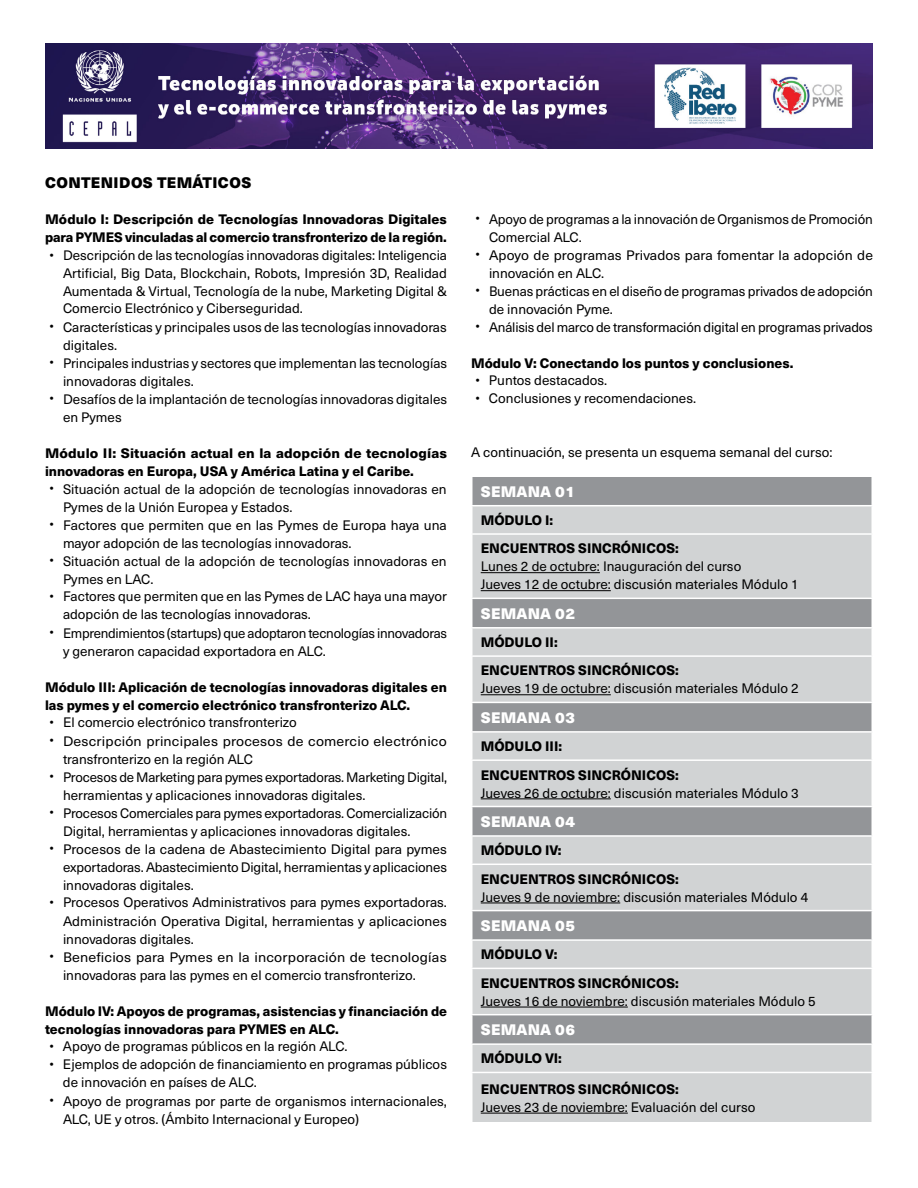
<style>
.page{position:relative;width:918px;height:1188px;background:#fff}
.page>*{position:absolute;margin:0;border:0;box-sizing:border-box;transform-origin:0 0}
.t1{font:900 15px "Neue Haas Unica W1 G";letter-spacing:.015em;color:#fff}
.t2{font:900 15px "Neue Haas Unica W1 G";letter-spacing:.025em;color:#000}
.t3{font:13.5px/18px "Neue Haas Unica W1 G";color:#000}
.t4{font:800 13.5px/28.3px "Neue Haas Unica W1 G";color:#000}
.t5{font:800 13.5px/18px "Neue Haas Unica W1 G";color:#000;scale:1.04 1}
.t6{font:13.5px/18px "Neue Haas Unica W1 G";letter-spacing:-.02em;color:#000}
</style>
<div class="page">
<img style="left:45px;top:44px;width:828px;height:104px">
<div style="left:472px;top:477px;width:400px;height:28px;background:#939598"></div>
<svg style="left:472px;top:506px;width:400px;height:616px;fill:#d1d3d4"></svg>
<hr style="left:471px;top:533px;width:402px;height:2px;background:#fff">
<hr style="left:471px;top:627px;width:402px;height:2px;background:#fff">
<hr style="left:471px;top:655px;width:402px;height:2px;background:#fff">
<hr style="left:471px;top:731px;width:402px;height:2px;background:#fff">
<hr style="left:471px;top:759px;width:402px;height:2px;background:#fff">
<hr style="left:471px;top:835px;width:402px;height:2px;background:#fff">
<hr style="left:471px;top:864px;width:402px;height:1px;background:#fff">
<hr style="left:471px;top:968px;width:402px;height:1px;background:#fff">
<hr style="left:471px;top:1072px;width:402px;height:1px;background:#fff">
<hr style="left:471px;top:598px;width:402px;height:1px;background:#fff">
<hr style="left:471px;top:702px;width:402px;height:1px;background:#fff">
<hr style="left:471px;top:806px;width:402px;height:1px;background:#fff">
<hr style="left:471px;top:910px;width:402px;height:1px;background:#fff">
<hr style="left:471px;top:1014px;width:402px;height:1px;background:#fff">
<hr style="left:471px;top:939px;width:402px;height:2px;background:#fff">
<hr style="left:471px;top:1043px;width:402px;height:2px;background:#fff">
<hr style="left:481px;top:572px;width:119px;height:1px;background:#000">
<hr style="left:481px;top:590px;width:130px;height:1px;background:#000">
<hr style="left:481px;top:694px;width:130px;height:1px;background:#000">
<hr style="left:481px;top:799px;width:130px;height:1px;background:#000">
<hr style="left:481px;top:903px;width:139px;height:1px;background:#000">
<hr style="left:481px;top:1007px;width:147px;height:1px;background:#000">
<hr style="left:481px;top:1113px;width:147px;height:1px;background:#000">
<p class="t2" style="left:45px;top:170px;width:208px">CONTENIDOS TEMÁTICOS</p>
<p class="t4" style="left:45px;top:209px;width:404px;line-height:18px">Módulo I: Descripción de Tecnologías Innovadoras Digitales para PYMES vinculadas al comercio transfronterizo de la región.</p>
<p class="t3" style="left:63px;top:245px;width:386px;text-align:justify;text-indent:-14px">• Descripción de las tecnologías innovadoras digitales: Inteligencia Artificial, Big Data, Blockchain, Robots, Impresión 3D, Realidad Aumentada &amp; Virtual, Tecnología de la nube, Marketing Digital &amp; Comercio Electrónico y Ciberseguridad.</p>
<p class="t3" style="left:63px;top:317px;width:385px;text-indent:-14px">• Características y principales usos de las tecnologías innovadoras digitales.</p>
<p class="t3" style="left:63px;top:353px;width:385px;text-indent:-14px">• Principales industrias y sectores que implementan las tecnologías innovadoras digitales.</p>
<p class="t3" style="left:63px;top:389px;width:386px;text-indent:-14px">• Desafíos de la implantación de tecnologías innovadoras digitales en Pymes</p>
<p class="t5" style="left:45px;top:443px;width:388px">Módulo II: Situación actual en la adopción de tecnologías innovadoras en Europa, USA y América Latina y el Caribe.</p>
<p class="t3" style="left:63px;top:479px;width:385px;text-indent:-14px">• Situación actual de la adopción de tecnologías innovadoras en<br>Pymes de la Unión Europea y Estados.</p>
<p class="t3" style="left:63px;top:515px;width:385px;text-indent:-14px">• Factores que permiten que en las Pymes de Europa haya una mayor adopción de las tecnologías innovadoras.</p>
<p class="t3" style="left:63px;top:551px;width:385px;text-indent:-14px">• Situación actual de la adopción de tecnologías innovadoras en<br>Pymes en LAC.</p>
<p class="t3" style="left:63px;top:587px;width:385px;text-indent:-14px">• Factores que permiten que en las Pymes de LAC haya una mayor adopción de las tecnologías innovadoras.</p>
<p class="t6" style="left:63px;top:623px;width:386px;text-indent:-14px">• Emprendimientos (startups) que adoptaron tecnologías innovadoras y generaron capacidad exportadora en ALC.</p>
<p class="t4" style="left:45px;top:677px;width:404px;line-height:18px">Módulo III: Aplicación de tecnologías innovadoras digitales en las pymes y el comercio electrónico transfronterizo ALC.</p>
<p class="t3" style="left:50px;top:713px;width:249px">• El comercio electrónico transfronterizo</p>
<p class="t3" style="left:63px;top:731px;width:385px;text-indent:-14px">• Descripción principales procesos de comercio electrónico transfronterizo en la región ALC</p>
<p class="t3" style="left:63px;top:767px;width:386px;text-indent:-14px">• Procesos de Marketing para pymes exportadoras. Marketing Digital, herramientas y aplicaciones innovadoras digitales.</p>
<p class="t3" style="left:63px;top:803px;width:386px;text-indent:-14px">• Procesos Comerciales para pymes exportadoras. Comercialización<br>Digital, herramientas y aplicaciones innovadoras digitales.</p>
<p class="t3" style="left:63px;top:839px;width:386px;text-align:justify;text-indent:-14px">• Procesos de la cadena de Abastecimiento Digital para pymes exportadoras. Abastecimiento Digital, herramientas y aplicaciones innovadoras digitales.</p>
<p class="t3" style="left:63px;top:893px;width:386px;text-align:justify;text-indent:-14px">• Procesos Operativos Administrativos para pymes exportadoras.<br>Administración Operativa Digital, herramientas y aplicaciones innovadoras digitales.</p>
<p class="t3" style="left:63px;top:947px;width:385px;text-indent:-14px">• Beneficios para Pymes en la incorporación de tecnologías innovadoras para las pymes en el comercio transfronterizo.</p>
<p class="t4" style="left:45px;top:1001px;width:404px;line-height:18px">Módulo IV: Apoyos de programas, asistencias y financiación de tecnologías innovadoras para PYMES en ALC.</p>
<p class="t3" style="left:49px;top:1037px;width:300px">• Apoyo de programas públicos en la región ALC.</p>
<p class="t3" style="left:63px;top:1055px;width:386px;text-indent:-14px">• Ejemplos de adopción de financiamiento en programas públicos de innovación en países de ALC.</p>
<p class="t3" style="left:63px;top:1091px;width:386px;text-indent:-14px">• Apoyo de programas por parte de organismos internacionales,<br>ALC, UE y otros. (Ámbito Internacional y Europeo)</p>
<p class="t3" style="left:489px;top:209px;width:385px;text-indent:-13px">• Apoyo de programas a la innovación de Organismos de Promoción<br>Comercial ALC.</p>
<p class="t3" style="left:489px;top:245px;width:386px;text-indent:-14px">• Apoyo de programas Privados para fomentar la adopción de innovación en ALC.</p>
<p class="t3" style="left:489px;top:281px;width:385px;text-indent:-14px">• Buenas prácticas en el diseño de programas privados de adopción de innovación Pyme.</p>
<p class="t3" style="left:476px;top:317px;width:399px">• Análisis del marco de transformación digital en programas privados</p>
<p class="t4" style="left:471px;top:348px;width:324px">Módulo V: Conectando los puntos y conclusiones.</p>
<p class="t3" style="left:475px;top:371px;width:133px">• Puntos destacados.</p>
<p class="t3" style="left:475px;top:389px;width:222px">• Conclusiones y recomendaciones.</p>
<p class="t3" style="left:471px;top:443px;width:363px">A continuación, se presenta un esquema semanal del curso:</p>
<p class="t1" style="left:481px;top:479px;width:96px">SEMANA 01</p>
<p class="t4" style="left:481px;top:505px;width:200px">MÓDULO I:<br>ENCUENTROS SINCRÓNICOS:</p>
<p class="t3" style="left:481px;top:557px;width:320px">Lunes 2 de octubre: Inauguración del curso<br>Jueves 12 de octubre: discusión materiales Módulo 1</p>
<p class="t1" style="left:481px;top:602px;width:96px">SEMANA 02</p>
<p class="t4" style="left:481px;top:627px;width:200px">MÓDULO II:<br>ENCUENTROS SINCRÓNICOS:</p>
<p class="t3" style="left:481px;top:679px;width:320px">Jueves 19 de octubre: discusión materiales Módulo 2</p>
<p class="t1" style="left:481px;top:706px;width:96px">SEMANA 03</p>
<p class="t4" style="left:481px;top:731px;width:200px">MÓDULO III:<br>ENCUENTROS SINCRÓNICOS:</p>
<p class="t3" style="left:481px;top:783px;width:320px">Jueves 26 de octubre: discusión materiales Módulo 3</p>
<p class="t1" style="left:481px;top:810px;width:96px">SEMANA 04</p>
<p class="t4" style="left:481px;top:835px;width:200px">MÓDULO IV:<br>ENCUENTROS SINCRÓNICOS:</p>
<p class="t3" style="left:481px;top:887px;width:329px">Jueves 9 de noviembre: discusión materiales Módulo 4</p>
<p class="t1" style="left:481px;top:914px;width:96px">SEMANA 05</p>
<p class="t4" style="left:481px;top:940px;width:200px">MÓDULO V:<br>ENCUENTROS SINCRÓNICOS:</p>
<p class="t3" style="left:481px;top:991px;width:337px">Jueves 16 de noviembre: discusión materiales Módulo 5</p>
<p class="t1" style="left:481px;top:1018px;width:96px">SEMANA 06</p>
<p class="t4" style="left:481px;top:1044px;width:83px">MÓDULO VI:</p>
<p class="t4" style="left:481px;top:1074px;width:200px">ENCUENTROS SINCRÓNICOS:</p>
<p class="t3" style="left:481px;top:1097px;width:276px">Jueves 23 de noviembre: Evaluación del curso</p>
</div>
